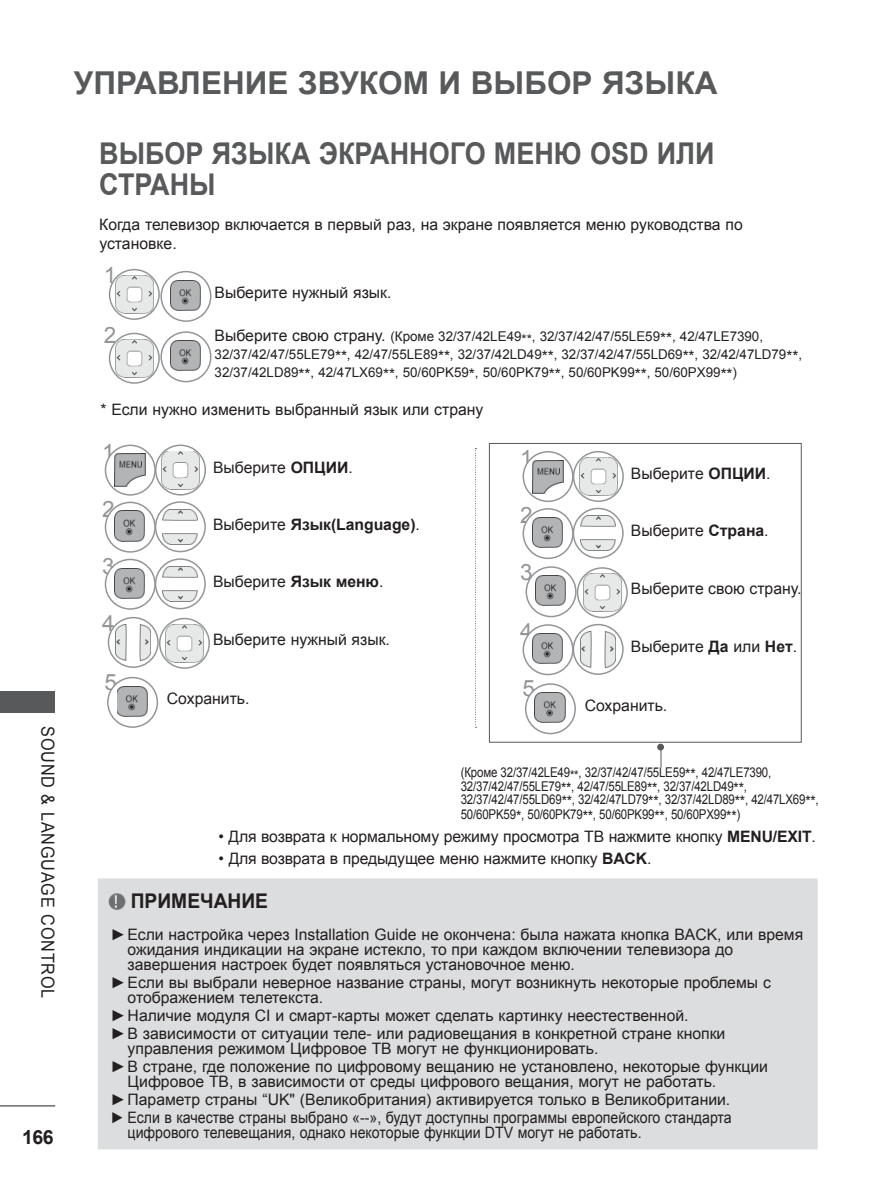
<style>
.page{position:relative;width:893px;height:1191px;background:#fff}
.page>*{position:absolute;margin:0;border:0;box-sizing:border-box;transform-origin:0 0}
.t1{font:700 31.5px "Arial";color:#58595b}
.t2{font:700 30px/31.5px "Arial";color:#58595b;scale:.9 1}
.t3{font:22.5px "Arial";color:#939598}
.t4{font:700 20.25px "Arial";color:#231f20;scale:.95 1}
.t5{font:700 19.5px "Arial";color:#231f20}
.t6{font:18px "Arial";letter-spacing:.05em;color:#231f20;scale:.9 1}
.t7{font:15.75px/18px "Arial";color:#231f20}
.t8{font:15.75px "Arial";color:#231f20;scale:.9 1}
.t9{font:700 15.75px "Arial";color:#231f20}
.t10{font:13.5px/18px "Arial";letter-spacing:-.005em;color:#231f20}
.t11{font:13.5px/13.5px "Arial";letter-spacing:-.005em;color:#231f20;scale:.85 1}
.s1{font-size:15.75px}
.s2{font-size:16.05px}
.s3{font-weight:700}
.s4{font-weight:400}
</style>
<div class="page">
<div style="left:98px;top:878px;width:720px;height:271px;background:#dcddde"></div>
<img style="left:105px;top:892px;width:24px;height:24px">
<svg style="left:110px;top:270px;width:49px;height:49px"></svg>
<img style="left:115px;top:275px;width:38px;height:38px">
<div style="left:109px;top:269px;width:51px;height:51px;border:2px solid #939598;border-radius:50%"></div>
<svg style="left:161px;top:271px;width:50px;height:50px"></svg>
<img style="left:170px;top:280px;width:31px;height:30px">
<div style="left:160px;top:271px;width:51px;height:51px;border:2px solid #939598;border-radius:50%"></div>
<svg style="left:110px;top:333px;width:49px;height:50px"></svg>
<img style="left:115px;top:339px;width:38px;height:38px">
<div style="left:109px;top:333px;width:51px;height:51px;border:2px solid #939598;border-radius:50%"></div>
<img style="left:170px;top:341px;width:31px;height:30px">
<div style="left:160px;top:331px;width:51px;height:51px;border:2px solid #939598;border-radius:50%"></div>
<svg style="left:105px;top:445px;width:50px;height:50px"></svg>
<img style="left:115px;top:453px;width:31px;height:33px">
<div style="left:105px;top:444px;width:51px;height:51px;border:2px solid #939598;border-radius:50%"></div>
<svg style="left:156px;top:445px;width:49px;height:50px"></svg>
<img style="left:162px;top:451px;width:37px;height:38px">
<div style="left:155px;top:444px;width:51px;height:51px;border:2px solid #939598;border-radius:50%"></div>
<svg style="left:105px;top:502px;width:50px;height:50px"></svg>
<img style="left:115px;top:511px;width:30px;height:30px">
<div style="left:105px;top:501px;width:51px;height:51px;border:2px solid #939598;border-radius:50%"></div>
<svg style="left:156px;top:502px;width:49px;height:49px"></svg>
<img style="left:163px;top:509px;width:35px;height:35px">
<div style="left:155px;top:501px;width:51px;height:51px;border:2px solid #939598;border-radius:50%"></div>
<svg style="left:105px;top:559px;width:50px;height:50px"></svg>
<img style="left:115px;top:568px;width:30px;height:30px">
<div style="left:105px;top:558px;width:51px;height:52px;border:2px solid #939598;border-radius:50%"></div>
<svg style="left:156px;top:559px;width:49px;height:49px"></svg>
<img style="left:163px;top:566px;width:35px;height:35px">
<div style="left:155px;top:558px;width:51px;height:51px;border:2px solid #939598;border-radius:50%"></div>
<svg style="left:108px;top:617px;width:50px;height:50px"></svg>
<img style="left:116px;top:625px;width:35px;height:35px">
<div style="left:108px;top:617px;width:51px;height:51px;border:2px solid #939598;border-radius:50%"></div>
<svg style="left:160px;top:618px;width:49px;height:50px"></svg>
<img style="left:166px;top:624px;width:37px;height:38px">
<div style="left:159px;top:618px;width:51px;height:51px;border:2px solid #939598;border-radius:50%"></div>
<svg style="left:108px;top:677px;width:49px;height:50px"></svg>
<img style="left:117px;top:686px;width:30px;height:30px">
<div style="left:107px;top:677px;width:51px;height:51px;border:2px solid #939598;border-radius:50%"></div>
<svg style="left:475px;top:448px;width:2px;height:280px"></svg>
<div style="left:0;top:691px;width:55px;height:22px;background:#58595b"></div>
<hr style="left:0;top:1105px;width:55px;height:1px;background:#231f20">
<svg style="left:658px;top:746px;width:5px;height:21px"></svg>
<div style="left:657px;top:743px;width:7px;height:7px;border:2px solid #58595b;border-radius:50%"></div>
<div style="left:489px;top:443px;width:313px;height:299px;border:1px solid #58595b"></div>
<svg style="left:523px;top:452px;width:50px;height:49px"></svg>
<img style="left:532px;top:460px;width:32px;height:33px">
<div style="left:523px;top:451px;width:51px;height:51px;border:2px solid #939598;border-radius:50%"></div>
<svg style="left:574px;top:452px;width:49px;height:49px"></svg>
<img style="left:579px;top:457px;width:38px;height:38px">
<div style="left:573px;top:451px;width:51px;height:51px;border:2px solid #939598;border-radius:50%"></div>
<img style="left:532px;top:517px;width:31px;height:30px">
<div style="left:523px;top:508px;width:51px;height:51px;border:2px solid #939598;border-radius:50%"></div>
<svg style="left:573px;top:508px;width:50px;height:50px"></svg>
<img style="left:581px;top:515px;width:35px;height:36px">
<div style="left:573px;top:508px;width:51px;height:51px;border:2px solid #939598;border-radius:50%"></div>
<img style="left:535px;top:575px;width:31px;height:31px">
<div style="left:526px;top:566px;width:51px;height:51px;border:2px solid #939598;border-radius:50%"></div>
<svg style="left:577px;top:568px;width:50px;height:49px"></svg>
<img style="left:583px;top:574px;width:38px;height:38px">
<div style="left:577px;top:567px;width:51px;height:51px;border:2px solid #939598;border-radius:50%"></div>
<img style="left:532px;top:633px;width:31px;height:31px">
<div style="left:523px;top:624px;width:51px;height:51px;border:2px solid #939598;border-radius:50%"></div>
<svg style="left:573px;top:624px;width:50px;height:50px"></svg>
<img style="left:581px;top:632px;width:35px;height:35px">
<div style="left:573px;top:624px;width:51px;height:51px;border:2px solid #939598;border-radius:50%"></div>
<img style="left:535px;top:692px;width:30px;height:31px">
<div style="left:525px;top:683px;width:51px;height:51px;border:2px solid #939598;border-radius:50%"></div>
<p class="t6" style="left:58px;top:726px;width:304px;rotate:90deg">SOUND &amp; LANGUAGE CONTROL</p>
<p class="t5" style="left:22px;top:1126px;width:33px">166</p>
<h1 class="t1" style="left:74px;top:66px;width:645px">УПРАВЛЕНИЕ ЗВУКОМ И ВЫБОР ЯЗЫКА</h1>
<h2 class="t2" style="left:99px;top:137px;width:685px">ВЫБОР ЯЗЫКА ЭКРАННОГО МЕНЮ OSD ИЛИ<br>СТРАНЫ</h2>
<p class="t7" style="left:99px;top:215px;width:645px;line-height:19.5px">Когда телевизор включается в первый раз, на экране появляется меню руководства по установке.</p>
<h3 class="t3" style="left:104px;top:263px;width:14px">1</h3>
<p class="t7" style="left:215px;top:283px;width:178px">Выберите нужный язык.</p>
<h3 class="t3" style="left:104px;top:322px;width:14px">2</h3>
<p class="t10" style="left:215px;top:327px;width:589px"><span class="s1">Выберите свою страну.</span> (Кроме 32/37/42LE49**, 32/37/42/47/55LE59<span class="s2">**</span>, 42/47LE7390,<br>32/37/42/47/55LE79<span class="s2">**</span>, 42/47/55LE89<span class="s2">**</span>, 32/37/42LD49<span class="s2">**</span>, 32/37/42/47/55LD69<span class="s2">**</span>, 32/42/47LD79<span class="s2">**</span>,<br>32/37/42LD89<span class="s2">**</span>, 42/47LX69<span class="s2">**</span>, 50/60PK59<span class="s2">*</span>, 50/60PK79<span class="s2">**</span>, 50/60PK99<span class="s2">**</span>, 50/60PX99<span class="s2">**</span>)</p>
<p class="t7" style="left:100px;top:401px;width:384px">* Если нужно изменить выбранный язык или страну</p>
<h3 class="t3" style="left:102px;top:439px;width:14px">1</h3>
<h3 class="t3" style="left:102px;top:496px;width:14px">2</h3>
<h3 class="t3" style="left:102px;top:553px;width:14px">3</h3>
<h3 class="t3" style="left:102px;top:610px;width:14px">4</h3>
<h3 class="t3" style="left:105px;top:669px;width:14px">5</h3>
<p class="t7" style="left:213px;top:458px;width:141px">Выберите <span class="s3">ОПЦИИ</span>.</p>
<p class="t9" style="left:213px;top:515px;width:208px"><span class="s4">Выберите</span> Язык(Language)<span class="s4">.</span></p>
<p class="t7" style="left:213px;top:572px;width:172px">Выберите <span class="s3">Язык меню</span>.</p>
<p class="t7" style="left:213px;top:630px;width:178px">Выберите нужный язык.</p>
<p class="t7" style="left:167px;top:689px;width:84px">Cохранить.</p>
<h3 class="t3" style="left:520px;top:445px;width:14px">1</h3>
<h3 class="t3" style="left:520px;top:502px;width:14px">2</h3>
<h3 class="t3" style="left:520px;top:559px;width:14px">3</h3>
<h3 class="t3" style="left:520px;top:619px;width:14px">4</h3>
<h3 class="t3" style="left:522px;top:676px;width:14px">5</h3>
<p class="t7" style="left:631px;top:465px;width:141px">Выберите <span class="s3">ОПЦИИ</span>.</p>
<p class="t7" style="left:631px;top:522px;width:139px">Выберите <span class="s3">Страна</span>.</p>
<p class="t7" style="left:631px;top:580px;width:172px">Выберите свою страну.</p>
<p class="t7" style="left:631px;top:638px;width:168px">Выберите <span class="s3">Да</span> или <span class="s3">Heт</span>.</p>
<p class="t7" style="left:585px;top:696px;width:84px">Сохранить.</p>
<p class="t11" style="left:461px;top:766px;width:423px">(Кроме 32/37/42LE49**, 32/37/42/47/55LE59<span class="s2">**</span>, 42/47LE7390,<br>32/37/42/47/55LE79<span class="s2">**</span>, 42/47/55LE89<span class="s2">**</span>, 32/37/42LD49<span class="s2">**</span>,<br>32/37/42/47/55LD69<span class="s2">**</span>, 32/42/47LD79<span class="s2">**</span>, 32/37/42LD89<span class="s2">**</span>, 42/47LX69<span class="s2">**</span>,</p>
<p class="t11" style="left:461px;top:808px;width:330px">50/60PK59<span class="s2">*</span>, 50/60PK79<span class="s2">**</span>, 50/60PK99<span class="s2">**</span>, 50/60PX99<span class="s2">**</span>)</p>
<p class="t7" style="left:218px;top:827px;width:599px">• Для возврата к нормальному режиму просмотра ТВ нажмите кнопку <span class="s3">MENU/EXIT</span>.</p>
<p class="t7" style="left:218px;top:849px;width:434px">• Для возврата в предыдущее меню нажмите кнопку <span class="s3">BACK</span>.</p>
<p class="t4" style="left:131px;top:890px;width:146px">ПРИМЕЧАНИЕ</p>
<p class="t7" style="left:128px;top:927px;width:677px;line-height:15px;text-indent:-17px">►Если настройка через Installation Guide не окончена: была нажата кнопка BACK, или время ожидания индикации на экране истекло, то при каждом включении телевизора до завершения настроек будет появляться установочное меню.</p>
<p class="t7" style="left:128px;top:975px;width:645px;line-height:15px;text-indent:-17px">►Eсли вы выбрали неверное название страны, могут возникнуть некоторые проблемы с отображением телетекста.</p>
<p class="t7" style="left:111px;top:1006px;width:616px">►Наличие модуля CI и смарт-карты может сделать картинку неестественной.<br>►B зависимости от ситуации теле- или радиовещания в конкретной стране кнопки</p>
<p class="t7" style="left:111px;top:1039px;width:659px;text-indent:17px">управления режимом Цифровое ТВ могут не функционировать.<br>►В стране, где положение по цифровому вещанию не установлено, некоторые функции</p>
<p class="t7" style="left:111px;top:1072px;width:623px;text-align:center">Цифровое ТВ, в зависимости от среды цифрового вещания, могут не работать. ►Параметр страны “UK" (Великобритания) активируется только в Великобритании. ► Если в качестве страны выбрано «--», будут доступны программы европейского стандарта</p>
<p class="t8" style="left:128px;top:1121px;width:573px">цифрового телевещания, однако некоторые функции DTV могут не работать.</p>
</div>
